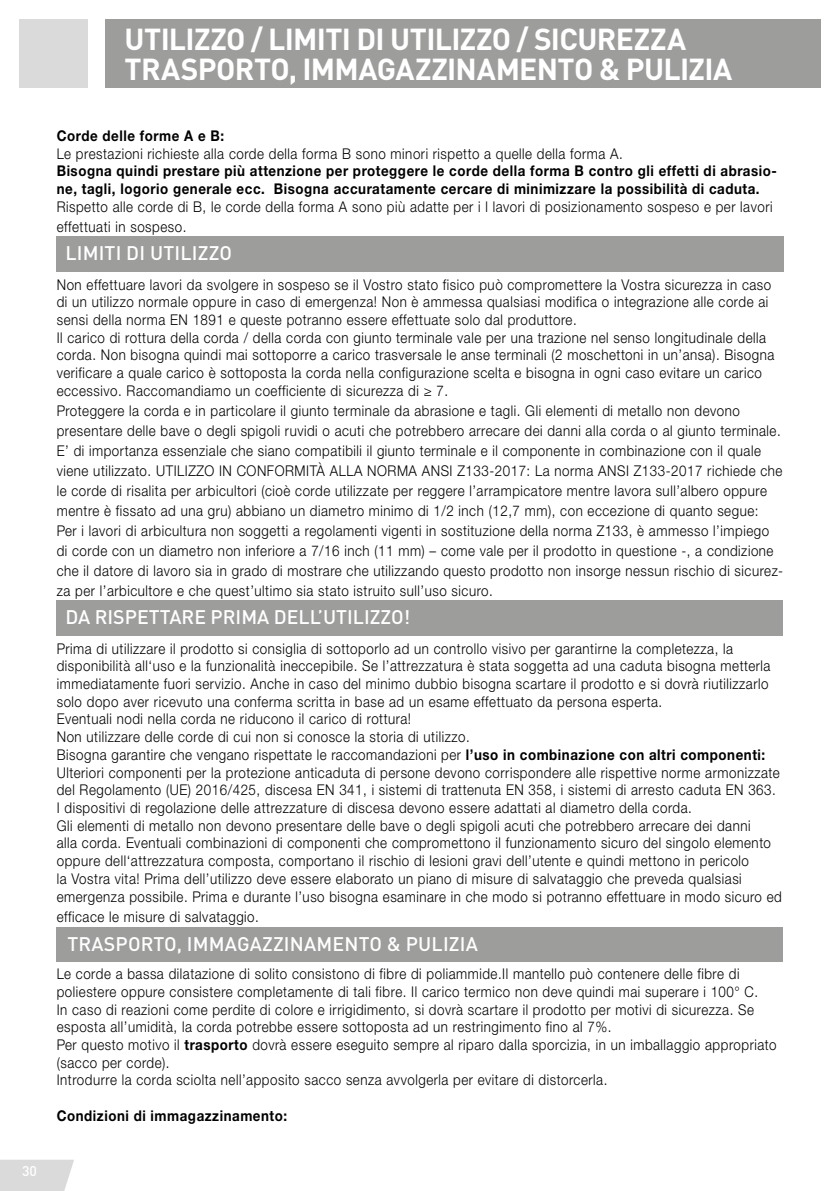
<style>
.page{position:relative;width:840px;height:1191px;background:#fff}
.page>*{position:absolute;margin:0;border:0;box-sizing:border-box;transform-origin:0 0}
.t1{font:700 30px/30px "DIN Pro";letter-spacing:-.02em;color:#fff}
.t2{font:500 19.4px "DIN Pro";letter-spacing:.01em;color:#fff}
.t3{font:300 14.8px/17.8px "Helvetica Neue LTW1 G";letter-spacing:.04em;color:#000;scale:.9 1}
.t4{font:700 14.8px/17.6px "Helvetica Neue LTW1 G";letter-spacing:.04em;color:#000;scale:.9 1}
.t5{font:500 14px "DIN Pro";color:#fff}
.s1{font-weight:700}
</style>
<div class="page">
<div style="left:105px;top:20px;width:714px;height:68px;background:#9d9d9c"></div>
<div style="left:20px;top:20px;width:68px;height:68px;background:#dadada"></div>
<svg style="left:0;top:1159px;width:74px;height:32px;background:#ddd"></svg>
<div style="left:57px;top:237px;width:726px;height:35px;background:#9d9d9c"></div>
<div style="left:57px;top:600px;width:725px;height:36px;background:#9d9d9c"></div>
<div style="left:57px;top:927px;width:725px;height:34px;background:#9d9d9c"></div>
<p class="t5" style="left:22px;top:1160px;width:16px">30</p>
<h1 class="t1" style="left:124px;top:21px;width:609px">UTILIZZO / LIMITI DI UTILIZZO / SICUREZZA<br>TRASPORTO, IMMAGAZZINAMENTO &amp; PULIZIA</h1>
<p class="t4" style="left:57px;top:127px;width:187px">Corde delle forme A e B:</p>
<p class="t3" style="left:57px;top:144px;width:630px">Le prestazioni richieste alla corde della forma B sono minori rispetto a quelle della forma A.</p>
<p class="t4" style="left:57px;top:162px;width:801px">Bisogna quindi prestare più attenzione per proteggere le corde della forma B contro gli effetti di abrasio&shy;ne, tagli, logorio generale ecc. Bisogna accuratamente cercare di minimizzare la possibilità di caduta.</p>
<p class="t3" style="left:57px;top:196px;width:796px;line-height:20px">Rispetto alle corde di B, le corde della forma A sono più adatte per i l lavori di posizionamento sospeso e per lavori effettuati in sospeso.</p>
<h2 class="t2" style="left:65px;top:237px;width:168px">LIMITI DI UTILIZZO</h2>
<p class="t3" style="left:57px;top:275px;width:798px">Non effettuare lavori da svolgere in sospeso se il Vostro stato fisico può compromettere la Vostra sicurezza in caso di un utilizzo normale oppure in caso di emergenza! Non è ammessa qualsiasi modifica o integrazione alle corde ai sensi della norma EN 1891 e queste potranno essere effettuate solo dal produttore.<br>Il carico di rottura della corda / della corda con giunto terminale vale per una trazione nel senso longitudinale della corda. Non bisogna quindi mai sottoporre a carico trasversale le anse terminali (2 moschettoni in un’ansa). Bisogna verificare a quale carico è sottoposta la corda nella configurazione scelta e bisogna in ogni caso evitare un carico eccessivo. Raccomandiamo un coefficiente di sicurezza di ≥ 7.</p>
<p class="t3" style="left:57px;top:400px;width:808px;line-height:20px">Proteggere la corda e in particolare il giunto terminale da abrasione e tagli. Gli elementi di metallo non devono presentare delle bave o degli spigoli ruvidi o acuti che potrebbero arrecare dei danni alla corda o al giunto terminale.<br>E’ di importanza essenziale che siano compatibili il giunto terminale e il componente in combinazione con il quale viene utilizzato. UTILIZZO IN CONFORMITÀ ALLA NORMA ANSI Z133-2017: La norma ANSI Z133-2017 richiede che le corde di risalita per arbicultori (cioè corde utilizzate per reggere l’arrampicatore mentre lavora sull’albero oppure mentre è fissato ad una gru) abbiano un diametro minimo di 1/2 inch (12,7 mm), con eccezione di quanto segue:<br>Per i lavori di arbicultura non soggetti a regolamenti vigenti in sostituzione della norma Z133, è ammesso l’impiego di corde con un diametro non inferiore a 7/16 inch (11 mm) – come vale per il prodotto in questione -, a condizione che il datore di lavoro sia in grado di mostrare che utilizzando questo prodotto non insorge nessun rischio di sicurez&shy;za per l’arbicultore e che quest’ultimo sia stato istruito sull’uso sicuro.</p>
<h2 class="t2" style="left:65px;top:601px;width:346px">DA RISPETTARE PRIMA DELL’UTILIZZO!</h2>
<p class="t3" style="left:57px;top:639px;width:806px">Prima di utilizzare il prodotto si consiglia di sottoporlo ad un controllo visivo per garantirne la completezza, la disponibilità all‘uso e la funzionalità ineccepibile. Se l’attrezzatura è stata soggetta ad una caduta bisogna metterla immediatamente fuori servizio. Anche in caso del minimo dubbio bisogna scartare il prodotto e si dovrà riutilizzarlo solo dopo aver ricevuto una conferma scritta in base ad un esame effettuato da persona esperta.<br>Eventuali nodi nella corda ne riducono il carico di rottura!<br>Non utilizzare delle corde di cui non si conosce la storia di utilizzo.<br>Bisogna garantire che vengano rispettate le raccomandazioni per <span class="s1">l’uso in combinazione con altri componenti:<br></span>Ulteriori componenti per la protezione anticaduta di persone devono corrispondere alle rispettive norme armonizzate del Regolamento (UE) 2016/425, discesa EN 341, i sistemi di trattenuta EN 358, i sistemi di arresto caduta EN 363.<br>I dispositivi di regolazione delle attrezzature di discesa devono essere adattati al diametro della corda.<br>Gli elementi di metallo non devono presentare delle bave o degli spigoli acuti che potrebbero arrecare dei danni<br>alla corda. Eventuali combinazioni di componenti che compromettono il funzionamento sicuro del singolo elemento oppure dell‘attrezzatura composta, comportano il rischio di lesioni gravi dell’utente e quindi mettono in pericolo<br>la Vostra vita! Prima dell’utilizzo deve essere elaborato un piano di misure di salvataggio che preveda qualsiasi emergenza possibile. Prima e durante l’uso bisogna esaminare in che modo si potranno effettuare in modo sicuro ed</p>
<p class="t3" style="left:57px;top:907px;width:226px">efficace le misure di salvataggio.</p>
<h2 class="t2" style="left:67px;top:928px;width:412px">TRASPORTO, IMMAGAZZINAMENTO &amp; PULIZIA</h2>
<p class="t3" style="left:57px;top:965px;width:800px">Le corde a bassa dilatazione di solito consistono di fibre di poliammide.Il mantello può contenere delle fibre di poliestere oppure consistere completamente di tali fibre. Il carico termico non deve quindi mai superare i 100° C.<br>In caso di reazioni come perdite di colore e irrigidimento, si dovrà scartare il prodotto per motivi di sicurezza. Se esposta all’umidità, la corda potrebbe essere sottoposta ad un restringimento fino al 7%.<br>Per questo motivo il <span class="s1">trasporto</span> dovrà essere eseguito sempre al riparo dalla sporcizia, in un imballaggio appropriato (sacco per corde).<br>Introdurre la corda sciolta nell’apposito sacco senza avvolgerla per evitare di distorcerla.</p>
<p class="t4" style="left:57px;top:1106px;width:257px">Condizioni di immagazzinamento:</p>
</div>
